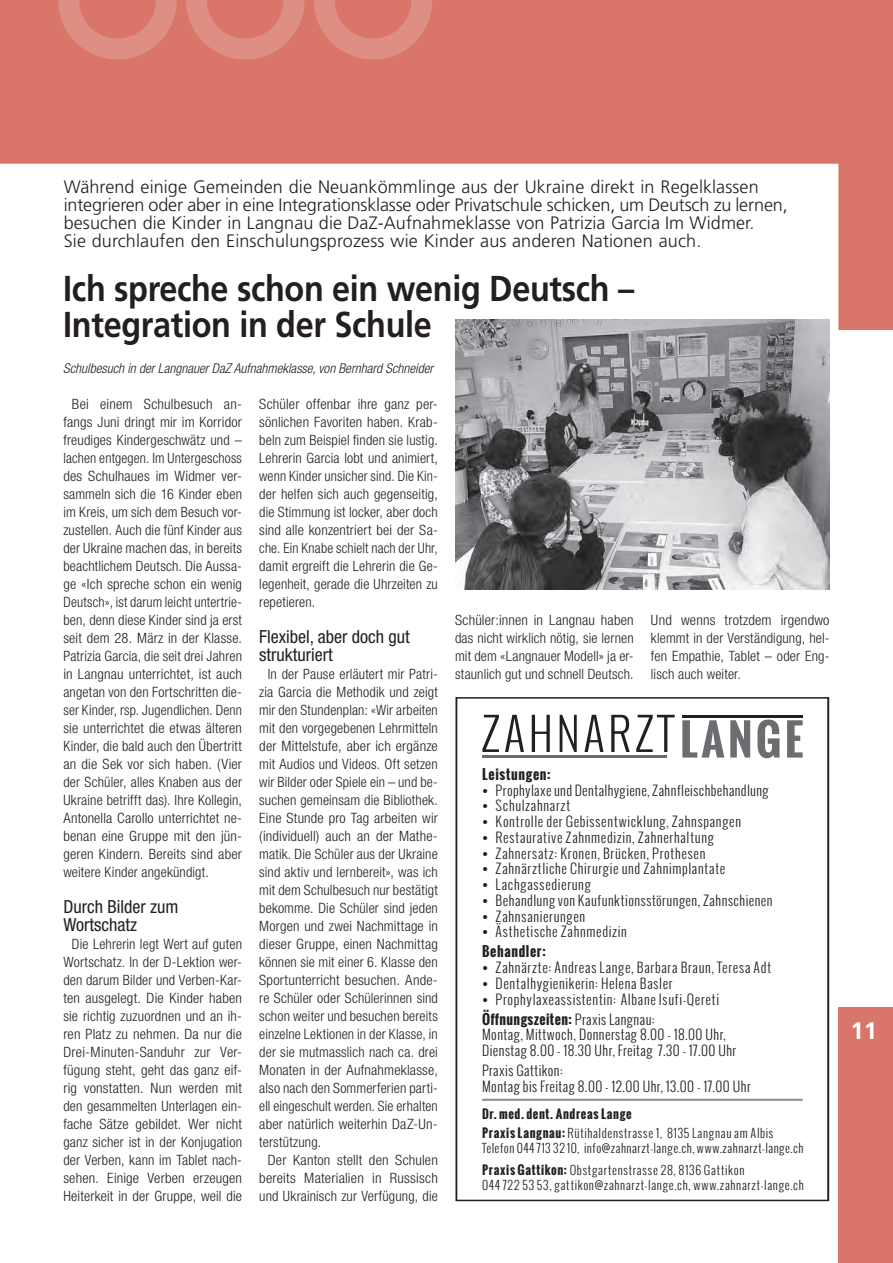
<style>
.page{position:relative;width:893px;height:1263px;background:#fff}
.page>*{position:absolute;margin:0;border:0;box-sizing:border-box;transform-origin:0 0}
.t1{font:700 36px/36px "Frutiger LT Std";letter-spacing:-.01em;color:#231f20;scale:.9 1}
.t2{font:700 24px "Frutiger LT Std";color:#fff}
.t3{font:300 18px/18px "Frutiger LT Std";letter-spacing:.005em;color:#231f20}
.t4{font:condensed 18px/18px "Helvetica Neue LT Std";color:#231f20}
.t5{font:300 condensed 14.25px/18px "Helvetica Neue LT Std";letter-spacing:.01em;color:#231f20;text-align:justify}
.t6{font:300 13.5px/20px "Oswald";letter-spacing:.04em;color:#231f20}
.t7{font:italic 300 condensed 13.5px "Helvetica Neue LT Std";color:#231f20}
.t8{font:700 13.5px "Oswald";letter-spacing:.05em;color:#231f20}
.t9{font:300 12px/21.5px "Oswald";letter-spacing:.05em;color:#231f20}
.t10{font:700 12px/19.4px "Oswald";letter-spacing:.05em;color:#231f20}
.s1{font-weight:700}
.s2{font-weight:300}
</style>
<div class="page">
<div style="left:839px;top:1008px;width:54px;height:255px;background:#d97669"></div>
<svg style="left:1px;top:0;width:892px;height:330px"></svg>
<img style="left:455px;top:319px;width:374px;height:270px">
<img style="left:0;top:0;width:1px;height:301px">
<svg style="left:482px;top:714px;width:321px;height:385px"></svg>
<hr style="left:682px;top:715px;width:121px;height:2px;background:#231f20">
<hr style="left:482px;top:755px;width:185px;height:2px;background:#6c6d70">
<svg style="left:682px;top:720px;width:42px;height:37px"></svg>
<svg style="left:730px;top:720px;width:20px;height:37px"></svg>
<svg style="left:757px;top:719px;width:22px;height:39px"></svg>
<svg style="left:787px;top:720px;width:16px;height:37px"></svg>
<svg style="left:482px;top:715px;width:17px;height:37px"></svg>
<svg style="left:505px;top:715px;width:19px;height:37px"></svg>
<svg style="left:532px;top:715px;width:18px;height:37px"></svg>
<svg style="left:560px;top:715px;width:17px;height:37px"></svg>
<svg style="left:584px;top:715px;width:19px;height:37px"></svg>
<svg style="left:611px;top:715px;width:19px;height:37px"></svg>
<svg style="left:636px;top:715px;width:39px;height:37px"></svg>
<hr style="left:482px;top:1099px;width:321px;height:2px;background:#939598">
<div style="left:455px;top:697px;width:374px;height:504px;border:2px solid #231f20"></div>
<svg style="left:58px;top:0;width:119px;height:60px;background:#db8074"></svg>
<svg style="left:186px;top:0;width:119px;height:60px;background:#db8074"></svg>
<svg style="left:314px;top:0;width:118px;height:60px;background:#db8074"></svg>
<svg style="left:489px;top:796px;width:13px;height:1px"></svg>
<svg style="left:489px;top:811px;width:13px;height:1px"></svg>
<svg style="left:489px;top:827px;width:13px;height:1px"></svg>
<svg style="left:489px;top:843px;width:13px;height:1px"></svg>
<svg style="left:489px;top:874px;width:13px;height:1px"></svg>
<svg style="left:489px;top:890px;width:13px;height:1px"></svg>
<svg style="left:488px;top:906px;width:14px;height:1px"></svg>
<svg style="left:489px;top:922px;width:13px;height:1px"></svg>
<svg style="left:489px;top:937px;width:13px;height:1px"></svg>
<svg style="left:489px;top:973px;width:13px;height:1px"></svg>
<svg style="left:489px;top:989px;width:13px;height:1px"></svg>
<svg style="left:489px;top:1004px;width:13px;height:1px"></svg>
<p class="t3" style="left:64px;top:178px;width:725px">Während einige Gemeinden die Neuankömmlinge aus der Ukraine direkt in Regelklassen integrieren oder aber in eine Integrationsklasse oder Privatschule schicken, um Deutsch zu lernen, besuchen die Kinder in Langnau die DaZ-Aufnahmeklasse von Patrizia Garcia Im Widmer.<br>Sie durchlaufen den Einschulungsprozess wie Kinder aus anderen Nationen auch.</p>
<h1 class="t1" style="left:63px;top:271px;width:636px">Ich spreche schon ein wenig Deutsch –<br>Integration in der Schule</h1>
<p class="t7" style="left:63px;top:361px;width:371px">Schulbesuch in der Langnauer DaZ Aufnahmeklasse, von Bernhard Schneider</p>
<p class="t5" style="left:63px;top:395px;width:180px;text-indent:9px">Bei einem Schulbesuch an&shy;fangs Juni dringt mir im Korridor freudiges Kindergeschwätz und – lachen entgegen. Im Untergeschoss des Schulhaues im Widmer ver&shy;sammeln sich die 16 Kinder eben im Kreis, um sich dem Besuch vor&shy;zustellen. Auch die fünf Kinder aus der Ukraine machen das, in bereits beachtlichem Deutsch. Die Aussa&shy;ge «Ich spreche schon ein wenig Deutsch», ist darum leicht untertrie&shy;ben, denn diese Kinder sind ja erst seit dem 28. März in der Klasse.<br>Patrizia Garcia, die seit drei Jahren in Langnau unterrichtet, ist auch angetan von den Fortschritten die&shy;ser Kinder, rsp. Jugendlichen. Denn sie unterrichtet die etwas älteren Kinder, die bald auch den Übertritt an die Sek vor sich haben. (Vier der Schüler, alles Knaben aus der Ukraine betrifft das). Ihre Kollegin, Antonella Carollo unterrichtet ne&shy;benan eine Gruppe mit den jün&shy;geren Kindern. Bereits sind aber weitere Kinder angekündigt.</p>
<p class="t4" style="left:63px;top:898px;width:116px">Durch Bilder zum<br>Wortschatz</p>
<p class="t5" style="left:63px;top:935px;width:180px;text-align:center">Die Lehrerin legt Wert auf guten<br>Wortschatz. In der D-Lektion wer&shy;den darum Bilder und Verben-Kar&shy;ten ausgelegt. Die Kinder haben sie richtig zuzuordnen und an ih&shy;ren Platz zu nehmen. Da nur die<br>Drei-Minuten-Sanduhr zur Ver&shy;fügung steht, geht das ganz eif&shy;rig vonstatten. Nun werden mit den gesammelten Unterlagen ein&shy;fache Sätze gebildet. Wer nicht ganz sicher ist in der Konjugation der Verben, kann im Tablet nach&shy;sehen. Einige Verben erzeugen<br>Heiterkeit in der Gruppe, weil die</p>
<p class="t5" style="left:259px;top:395px;width:180px">Schüler offenbar ihre ganz per&shy;sönlichen Favoriten haben. Krab&shy;beln zum Beispiel finden sie lustig.<br>Lehrerin Garcia lobt und animiert, wenn Kinder unsicher sind. Die Kin&shy;der helfen sich auch gegenseitig, die Stimmung ist locker, aber doch sind alle konzentriert bei der Sa&shy;che. Ein Knabe schielt nach der Uhr, damit ergreift die Lehrerin die Ge&shy;legenheit, gerade die Uhrzeiten zu repetieren.</p>
<p class="t4" style="left:259px;top:628px;width:152px">Flexibel, aber doch gut strukturiert</p>
<p class="t5" style="left:268px;top:665px;width:172px">In der Pause erläutert mir Patri-</p>
<p class="t5" style="left:259px;top:683px;width:180px">zia Garcia die Methodik und zeigt</p>
<p class="t5" style="left:259px;top:701px;width:180px">mir den Stundenplan: «Wir arbeiten</p>
<p class="t5" style="left:259px;top:719px;width:180px">mit den vorgegebenen Lehrmitteln</p>
<p class="t5" style="left:259px;top:737px;width:180px">der Mittelstufe, aber ich ergänze</p>
<p class="t5" style="left:259px;top:755px;width:180px">mit Audios und Videos. Oft setzen</p>
<p class="t5" style="left:259px;top:773px;width:180px">wir Bilder oder Spiele ein – und be-</p>
<p class="t5" style="left:259px;top:791px;width:180px">suchen gemeinsam die Bibliothek.</p>
<p class="t5" style="left:259px;top:809px;width:180px">Eine Stunde pro Tag arbeiten wir</p>
<p class="t5" style="left:259px;top:827px;width:180px">(individuell) auch an der Mathe-</p>
<p class="t5" style="left:259px;top:845px;width:180px">matik. Die Schüler aus der Ukraine</p>
<p class="t5" style="left:259px;top:863px;width:180px">sind aktiv und lernbereit», was ich</p>
<p class="t5" style="left:259px;top:881px;width:180px">mit dem Schulbesuch nur bestätigt</p>
<p class="t5" style="left:259px;top:899px;width:180px">bekomme. Die Schüler sind jeden</p>
<p class="t5" style="left:259px;top:917px;width:180px">Morgen und zwei Nachmittage in</p>
<p class="t5" style="left:259px;top:935px;width:180px">dieser Gruppe, einen Nachmittag</p>
<p class="t5" style="left:259px;top:953px;width:180px">können sie mit einer 6. Klasse den</p>
<p class="t5" style="left:259px;top:971px;width:180px">Sportunterricht besuchen. Ande-</p>
<p class="t5" style="left:259px;top:989px;width:180px">re Schüler oder Schülerinnen sind</p>
<p class="t5" style="left:259px;top:1007px;width:180px">schon weiter und besuchen bereits</p>
<p class="t5" style="left:259px;top:1025px;width:180px">einzelne Lektionen in der Klasse, in</p>
<p class="t5" style="left:259px;top:1043px;width:180px">der sie mutmasslich nach ca. drei</p>
<p class="t5" style="left:259px;top:1061px;width:180px">Monaten in der Aufnahmeklasse,</p>
<p class="t5" style="left:259px;top:1079px;width:180px">also nach den Sommerferien parti-</p>
<p class="t5" style="left:259px;top:1097px;width:180px">ell eingeschult werden. Sie erhalten</p>
<p class="t5" style="left:259px;top:1115px;width:180px">aber natürlich weiterhin DaZ-Un-</p>
<p class="t5" style="left:259px;top:1133px;width:63px">terstützung.</p>
<p class="t5" style="left:268px;top:1151px;width:172px">Der Kanton stellt den Schulen</p>
<p class="t5" style="left:259px;top:1169px;width:180px">bereits Materialien in Russisch</p>
<p class="t5" style="left:259px;top:1187px;width:180px">und Ukrainisch zur Verfügung, die</p>
<p class="t5" style="left:455px;top:611px;width:180px">Schüler:innen in Langnau haben das nicht wirklich nötig, sie lernen mit dem «Langnauer Modell» ja er&shy;staunlich gut und schnell Deutsch.</p>
<p class="t5" style="left:651px;top:611px;width:180px">Und wenns trotzdem irgendwo klemmt in der Verständigung, hel&shy;fen Empathie, Tablet – oder Eng&shy;lisch auch weiter.</p>
<p class="t8" style="left:482px;top:764px;width:70px">Leistungen:</p>
<p class="t6" style="left:482px;top:780px;width:288px">• Prophylaxe und Dentalhygiene, Zahnfleischbehandlung</p>
<p class="t6" style="left:482px;top:796px;width:90px">• Schulzahnarzt</p>
<p class="t6" style="left:482px;top:811px;width:261px">• Kontrolle der Gebissentwicklung, Zahnspangen</p>
<p class="t6" style="left:482px;top:827px;width:233px">• Restaurative Zahnmedizin, Zahnerhaltung</p>
<p class="t6" style="left:482px;top:843px;width:225px">• Zahnersatz: Kronen, Brücken, Prothesen</p>
<p class="t6" style="left:482px;top:859px;width:245px">• Zahnärztliche Chirurgie und Zahnimplantate</p>
<p class="t6" style="left:482px;top:874px;width:110px">• Lachgassedierung</p>
<p class="t6" style="left:482px;top:890px;width:292px">• Behandlung von Kaufunktionsstörungen, Zahnschienen</p>
<p class="t6" style="left:482px;top:906px;width:105px">• Zahnsanierungen</p>
<p class="t6" style="left:482px;top:922px;width:146px">• Ästhetische Zahnmedizin<br><span class="s1">Behandler:</span></p>
<p class="t6" style="left:482px;top:957px;width:291px">• Zahnärzte: Andreas Lange, Barbara Braun, Teresa Adt</p>
<p class="t6" style="left:482px;top:973px;width:192px">• Dentalhygienikerin: Helena Basler</p>
<p class="t6" style="left:482px;top:989px;width:238px">• Prophylaxeassistentin: Albane Isufi-Qereti<br><span class="s1">Öffnungszeiten:</span> Praxis Langnau:</p>
<p class="t6" style="left:482px;top:1027px;width:256px;line-height:15.8px">Montag, Mittwoch, Donnerstag 8.00 - 18.00 Uhr,<br>Dienstag 8.00 - 18.30 Uhr, Freitag 7.30 - 17.00 Uhr</p>
<p class="t6" style="left:482px;top:1062px;width:270px;line-height:15.8px">Praxis Gattikon:<br>Montag bis Freitag 8.00 - 12.00 Uhr, 13.00 - 17.00 Uhr</p>
<p class="t10" style="left:482px;top:1104px;width:293px">Dr. med. dent. Andreas Lange<br>Praxis Langnau: <span class="s2">Rütihaldenstrasse 1, 8135 Langnau am Albis</span></p>
<p class="t9" style="left:482px;top:1138px;width:323px">Telefon 044 713 32 10, info@zahnarzt-lange.ch, www.zahnarzt-lange.ch<br><span class="s1">Praxis Gattikon:</span> Obstgartenstrasse 28, 8136 Gattikon</p>
<p class="t9" style="left:482px;top:1174px;width:323px">044 722 53 53, gattikon@zahnarzt-lange.ch, www.zahnarzt-lange.ch</p>
<h2 class="t2" style="left:850px;top:1016px;width:28px">11</h2>
</div>
